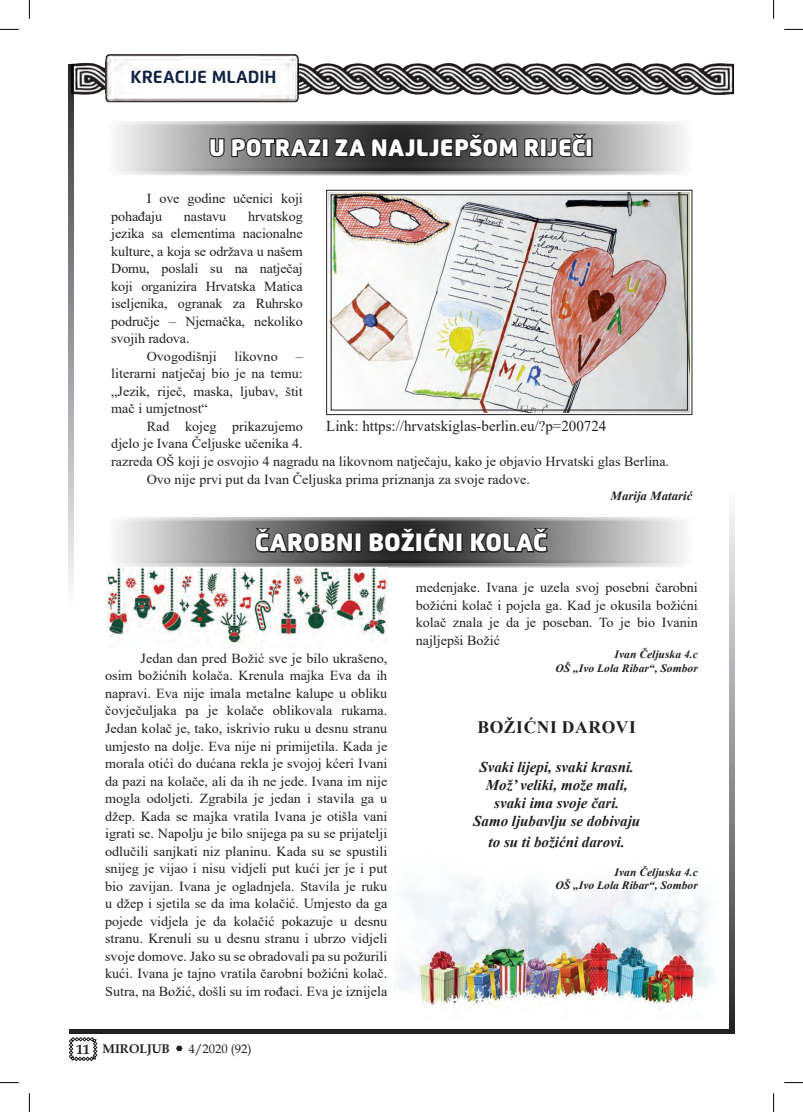
<style>
.page{position:relative;width:803px;height:1112px;background:#fff}
.page>*{position:absolute;margin:0;border:0;box-sizing:border-box;transform-origin:0 0}
.t1{font:900 25px "Flexo";color:#fff}
.t2{font:900 23.75px "Flexo";letter-spacing:.005em;color:#fff}
.t3{font:700 17.5px "Flexo";color:#122242}
.t4{font:700 17.5px "Times New Roman";letter-spacing:.035em;color:#231f20}
.t5{font:italic 700 15px "Times New Roman";color:#231f20}
.t6{font:15px "Times New Roman";color:#231f20}
.t7{font:13.75px/17.5px "Times New Roman";color:#231f20;text-align:justify}
.t8{font:700 13.75px "Book Antiqua";color:#231f20}
.t9{font:italic 700 12.5px "Times New Roman";color:#231f20}
.t10{font:12.5px "Book Antiqua";color:#231f20}
.t11{font:700 12.5px "Book Antiqua";color:#231f20}
.t12{font:italic 700 11.25px/13.8px "Times New Roman";color:#231f20;text-align:right}
</style>
<div class="page">
<img style="left:71px;top:56px;width:662px;height:48px">
<svg style="left:730px;top:508px;width:3px;height:520px;background:#8f9093"></svg>
<svg style="left:734px;top:507px;width:1px;height:520px"></svg>
<hr style="left:69px;top:1030px;width:666px;height:3px;background:#231f20">
<hr style="left:70px;top:1028px;width:665px;height:1px;background:#231f20">
<svg style="left:70px;top:64px;width:3px;height:522px;background:#8e8f91"></svg>
<svg style="left:68px;top:65px;width:1px;height:522px"></svg>
<svg style="left:69px;top:1037px;width:28px;height:23px"></svg>
<img style="left:106px;top:55px;width:193px;height:47px">
<svg style="left:176px;top:1045px;width:7px;height:5px"></svg>
<div style="left:103px;top:119px;width:594px;height:57px;background:#231f20;opacity:.75"></div>
<svg style="left:208px;top:136px;width:115px;height:23px;background:#545353"></svg>
<div style="left:322px;top:138px;width:7px;height:19px;border:2px solid #231f20"></div>
<svg style="left:333px;top:56px;width:256px;height:103px"></svg>
<div style="left:586px;top:138px;width:6px;height:19px;border:2px solid #231f20"></div>
<img style="left:326px;top:189px;width:367px;height:226px">
<div style="left:331px;top:194px;width:357px;height:216px;border:1px solid #231f20"></div>
<div style="left:103px;top:514px;width:594px;height:53px;background:#231f20;opacity:.75"></div>
<svg style="left:253px;top:526px;width:101px;height:28px;background:#454444"></svg>
<div style="left:355px;top:532px;width:6px;height:20px;border:2px solid #231f20"></div>
<svg style="left:368px;top:526px;width:88px;height:27px;background:#282727"></svg>
<div style="left:456px;top:532px;width:7px;height:20px;border:2px solid #231f20"></div>
<svg style="left:469px;top:526px;width:82px;height:28px;background:#4d4b4b"></svg>
<img style="left:107px;top:567px;width:280px;height:79px">
<img style="left:397px;top:834px;width:333px;height:184px">
<svg style="left:0;top:29px;width:19px;height:1px"></svg>
<svg style="left:784px;top:29px;width:19px;height:1px"></svg>
<svg style="left:0;top:1082px;width:19px;height:1px"></svg>
<svg style="left:784px;top:1082px;width:19px;height:1px"></svg>
<svg style="left:29px;top:0;width:1px;height:19px"></svg>
<svg style="left:29px;top:1093px;width:1px;height:18px"></svg>
<svg style="left:773px;top:0;width:1px;height:19px"></svg>
<svg style="left:773px;top:1093px;width:1px;height:18px"></svg>
<p class="t3" style="left:131px;top:66px;width:147px">KREACIJE MLADIH</p>
<p class="t2" style="left:209px;top:133px;width:385px">U POTRAZI ZA NAJLJEPŠOM RIJEČI</p>
<p class="t7" style="left:111px;top:189px;width:193px;text-indent:35px">I ove godine učenici koji pohađaju</p>
<p class="t7" style="left:111px;top:207px;width:193px;text-indent:137px">hrvatskog jezika sa elementima nacionalne kulture, a koja se održava u našem Domu, poslali su na natječaj koji organizira Hrvatska Matica iseljenika, ogranak za Ruhrsko područje – Njemačka, nekoliko svojih radova.</p>
<p class="t7" style="left:147px;top:347px;width:71px">Ovogodišnji</p>
<p class="t7" style="left:235px;top:347px;width:45px">likovno</p>
<p class="t7" style="left:184px;top:207px;width:44px">nastavu</p>
<p class="t7" style="left:111px;top:347px;width:193px;text-indent:184px">– literarni natječaj bio je na temu: „Jezik, riječ, maska, ljubav, štit mač i umjetnost“</p>
<p class="t7" style="left:111px;top:417px;width:559px;text-align:left;text-indent:35px">Rad kojeg prikazujemo<br>djelo je Ivana Čeljuske učenika 4.<br>razreda OŠ koji je osvojio 4 nagradu na likovnom natječaju, kako je objavio Hrvatski glas Berlina.</p>
<p class="t7" style="left:147px;top:469px;width:385px">Ovo nije prvi put da Ivan Čeljuska prima priznanja za svoje radove.</p>
<p class="t9" style="left:611px;top:486px;width:83px">Marija Matarić</p>
<p class="t6" style="left:326px;top:415px;width:282px">Link: https://hrvatskiglas-berlin.eu/?p=200724</p>
<p class="t1" style="left:255px;top:527px;width:294px">ČAROBNI BOŽIĆNI KOLAČ</p>
<p class="t7" style="left:105px;top:649px;width:284px;text-indent:35px">Jedan dan pred Božić sve je bilo ukrašeno, osim božićnih kolača. Krenula majka Eva da ih napravi. Eva nije imala metalne kalupe u obliku čovječuljaka pa je kolače oblikovala rukama.<br>Jedan kolač je, tako, iskrivio ruku u desnu stranu umjesto na dolje. Eva nije ni primijetila. Kada je morala otići do dućana rekla je svojoj kćeri Ivani da pazi na kolače, ali da ih ne jede. Ivana im nije mogla odoljeti. Zgrabila je jedan i stavila ga u džep. Kada se majka vratila Ivana je otišla vani igrati se. Napolju je bilo snijega pa su se prijatelji odlučili sanjkati niz planinu. Kada su se spustili snijeg je vijao i nisu vidjeli put kući jer je i put bio zavijan. Ivana je ogladnjela. Stavila je ruku u džep i sjetila se da ima kolačić. Umjesto da ga pojede vidjela je da kolačić pokazuje u desnu stranu. Krenuli su u desnu stranu i ubrzo vidjeli svoje domove. Jako su se obradovali pa su požurili kući. Ivana je tajno vratila čarobni božićni kolač.<br>Sutra, na Božić, došli su im rođaci. Eva je iznijela</p>
<p class="t7" style="left:416px;top:578px;width:284px">medenjake. Ivana je uzela svoj posebni čarobni božićni kolač i pojela ga. Kad je okusila božićni kolač znala je da je poseban. To je bio Ivanin najljepši Božić</p>
<p class="t12" style="left:555px;top:647px;width:144px">Ivan Čeljuska 4.c<br>OŠ „Ivo Lola Ribar“, Sombor</p>
<p class="t4" style="left:477px;top:714px;width:160px">BOŽIĆNI DAROVI</p>
<p class="t5" style="left:479px;top:756px;width:156px">Svaki lijepi, svaki krasni.</p>
<p class="t5" style="left:486px;top:774px;width:143px">Mož’ veliki, može mali,</p>
<p class="t5" style="left:494px;top:792px;width:126px">svaki ima svoje čari.</p>
<p class="t5" style="left:473px;top:810px;width:169px">Samo ljubavlju se dobivaju</p>
<p class="t5" style="left:489px;top:831px;width:138px">to su ti božićni darovi.</p>
<p class="t12" style="left:555px;top:864px;width:144px">Ivan Čeljuska 4.c<br>OŠ „Ivo Lola Ribar“, Sombor</p>
<p class="t8" style="left:76px;top:1039px;width:15px">11</p>
<p class="t11" style="left:103px;top:1039px;width:69px">MIROLJUB</p>
<p class="t10" style="left:189px;top:1039px;width:64px">4/2020 (92)</p>
</div>
